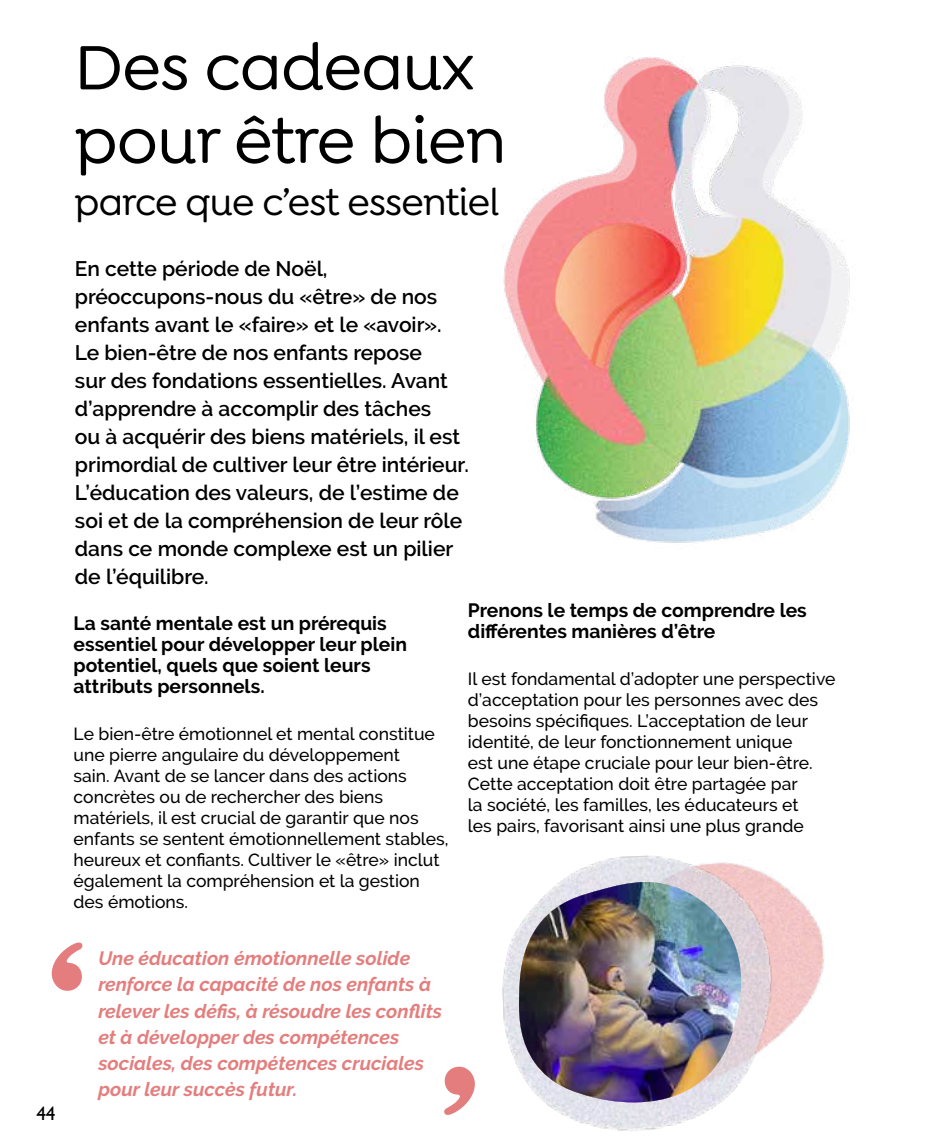
<style>
.page{position:relative;width:943px;height:1141px;background:#fff}
.page>*{position:absolute;margin:0;border:0;box-sizing:border-box;transform-origin:0 0}
.t1{font:500 66.5px/73.5px "Goldplay Alt";letter-spacing:-.01em;color:#000}
.t2{font:500 38.5px "Goldplay Alt";letter-spacing:-.02em;color:#000}
.t3{font:600 21px/28px "Raleway";color:#000}
.t4{font:italic 700 19.25px/26.2px "Raleway";color:#e47e7e}
.t5{font:700 19.25px/21px "Raleway";color:#000}
.t6{font:19.25px "Gill Sans";color:#000}
.t7{font:500 17.5px/21px "Raleway";color:#000}
</style>
<div class="page">
<img style="left:802px;top:940px;width:22px;height:71px">
<img style="left:802px;top:902px;width:20px;height:38px">
<img style="left:502px;top:855px;width:204px;height:266px">
<img style="left:706px;top:862px;width:96px;height:219px">
<img style="left:502px;top:1110px;width:71px;height:11px">
<img style="left:577px;top:1121px;width:107px;height:10px">
<img style="left:503px;top:57px;width:347px;height:486px">
<svg style="left:52px;top:943px;width:30px;height:48px"></svg>
<svg style="left:444px;top:1067px;width:31px;height:48px"></svg>
<img style="left:519px;top:876px;width:222px;height:241px">
<p class="t6" style="left:36px;top:1102px;width:21px">44</p>
<h1 class="t1" style="left:74px;top:31px;width:433px">Des cadeaux pour être bien</h1>
<h2 class="t2" style="left:74px;top:180px;width:426px">parce que c’est essentiel</h2>
<p class="t3" style="left:75px;top:254px;width:395px">En cette période de Noël, préoccupons-nous du «être» de nos enfants avant le «faire» et le «avoir».<br>Le bien-être de nos enfants repose<br>sur des fondations essentielles. Avant d’apprendre à accomplir des tâches<br>ou à acquérir des biens matériels, il est primordial de cultiver leur être intérieur.<br>L’éducation des valeurs, de l’estime de soi et de la compréhension de leur rôle dans ce monde complexe est un pilier de l’équilibre.</p>
<p class="t5" style="left:74px;top:612px;width:335px">La santé mentale est un prérequis essentiel pour développer leur plein potentiel, quels que soient leurs attributs personnels.</p>
<p class="t7" style="left:74px;top:723px;width:376px">Le bien-être émotionnel et mental constitue une pierre angulaire du développement<br>sain. Avant de se lancer dans des actions concrètes ou de rechercher des biens matériels, il est crucial de garantir que nos enfants se sentent émotionnellement stables, heureux et confiants. Cultiver le «être» inclut également la compréhension et la gestion des émotions.</p>
<p class="t5" style="left:468px;top:600px;width:340px">Prenons le temps de comprendre les différentes manières d’être</p>
<p class="t7" style="left:468px;top:668px;width:369px">Il est fondamental d’adopter une perspective d’acceptation pour les personnes avec des besoins spécifiques. L’acceptation de leur identité, de leur fonctionnement unique<br>est une étape cruciale pour leur bien-être.<br>Cette acceptation doit être partagée par<br>la société, les familles, les éducateurs et<br>les pairs, favorisant ainsi une plus grande</p>
<p class="t4" style="left:98px;top:945px;width:345px">Une éducation émotionnelle solide renforce la capacité de nos enfants à relever les défis, à résoudre les conflits et à développer des compétences sociales, des compétences cruciales pour leur succès futur.</p>
</div>
